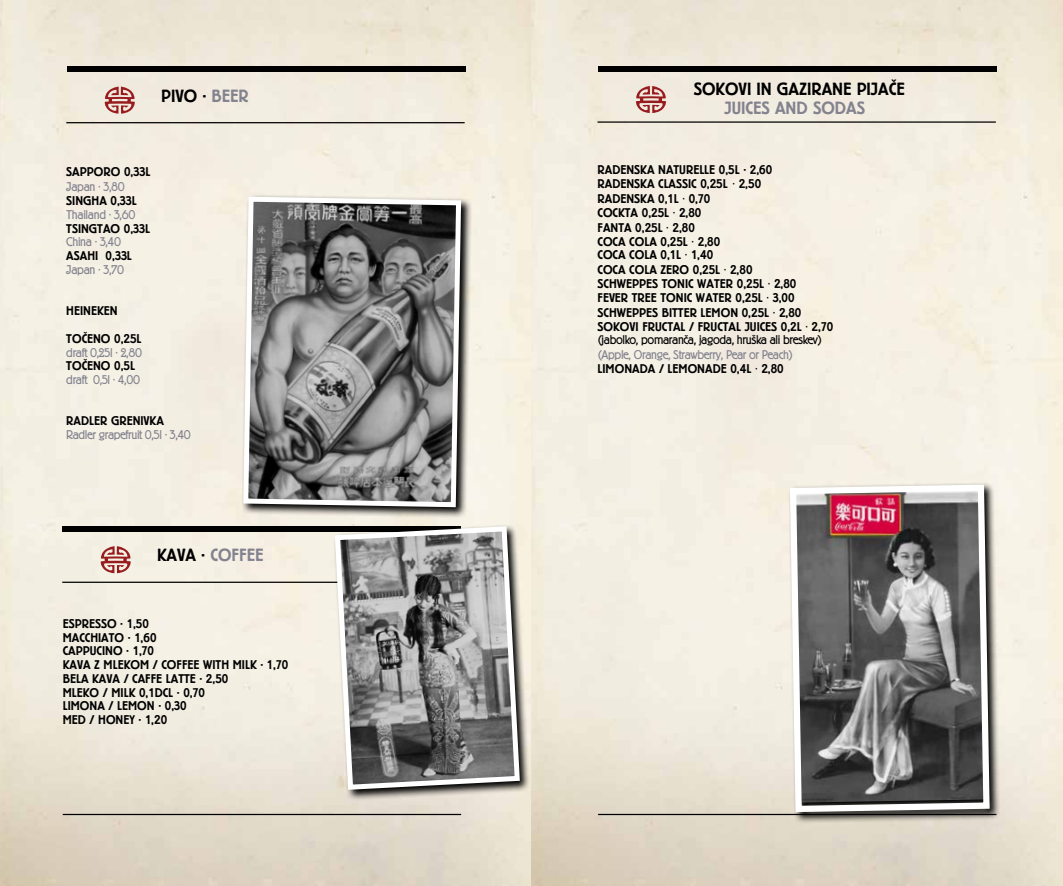
<style>
.page{position:relative;width:1063px;height:886px;background:#fff}
.page>*{position:absolute;margin:0;border:0;box-sizing:border-box;transform-origin:0 0}
.t1{font:500 17.5px "Berliner Grotesk";color:#000}
.t2{font:500 17.5px "Berliner Grotesk";color:#83838f}
.t3{font:500 12.5px/13.8px "Berliner Grotesk";color:#000}
.t4{font:300 12.5px/13.8px "Berliner Grotesk";letter-spacing:-.03em;color:#83838f}
.s1{color:#83838f}
.s2{color:#000}
.s3{font-weight:300}
.s4{font-weight:500;color:#000}
</style>
<div class="page">
<img style="left:0;top:0;width:1063px;height:886px">
<svg style="left:105px;top:87px;width:30px;height:27px"></svg>
<hr style="left:66px;top:122px;width:399px;height:1px;background:#000">
<div style="left:67px;top:67px;width:398px;height:5px;background:#000"></div>
<svg style="left:241px;top:195px;width:231px;height:323px"></svg>
<svg style="left:241px;top:194px;width:223px;height:316px"></svg>
<hr style="left:63px;top:814px;width:398px;height:1px;background:#000">
<hr style="left:598px;top:814px;width:398px;height:1px;background:#000">
<svg style="left:636px;top:86px;width:30px;height:27px"></svg>
<hr style="left:598px;top:121px;width:398px;height:2px;background:#000">
<div style="left:598px;top:67px;width:398px;height:5px;background:#000"></div>
<svg style="left:787px;top:482px;width:214px;height:341px"></svg>
<svg style="left:787px;top:481px;width:206px;height:334px"></svg>
<svg style="left:100px;top:546px;width:31px;height:27px"></svg>
<hr style="left:62px;top:582px;width:399px;height:1px;background:#000">
<div style="left:63px;top:526px;width:398px;height:6px;background:#000"></div>
<svg style="left:333px;top:524px;width:198px;height:276px"></svg>
<svg style="left:332px;top:524px;width:190px;height:268px"></svg>
<h1 class="t1" style="left:161px;top:86px;width:89px">PIVO · <span class="s1">BEER</span></h1>
<p class="t3" style="left:66px;top:166px;width:86px">SAPPORO 0,33L</p>
<p class="t4" style="left:66px;top:180px;width:60px">Japan · 3,80</p>
<p class="t3" style="left:66px;top:194px;width:72px">SINGHA 0,33L</p>
<p class="t4" style="left:66px;top:208px;width:71px">Thailand · 3,60</p>
<p class="t3" style="left:66px;top:222px;width:85px">TSINGTAO 0,33L</p>
<p class="t4" style="left:66px;top:235px;width:56px">China · 3,40</p>
<p class="t3" style="left:66px;top:249px;width:67px">ASAHI 0,33L</p>
<p class="t4" style="left:66px;top:263px;width:59px">Japan · 3,70</p>
<p class="t3" style="left:66px;top:304px;width:53px">HEINEKEN</p>
<p class="t3" style="left:66px;top:332px;width:77px">TOČENO 0,25L</p>
<p class="t4" style="left:66px;top:345px;width:77px">draft 0,25l · 2,80</p>
<p class="t3" style="left:66px;top:359px;width:70px">TOČENO 0,5L</p>
<p class="t4" style="left:66px;top:373px;width:75px">draft 0,5l · 4,00</p>
<p class="t3" style="left:66px;top:414px;width:99px">RADLER GRENIVKA</p>
<p class="t4" style="left:66px;top:428px;width:126px">Radler grapefruit 0,5l · 3,40</p>
<h1 class="t2" style="left:157px;top:546px;width:108px"><span class="s2">KAVA ·</span> COFFEE</h1>
<p class="t3" style="left:63px;top:617px;width:227px">ESPRESSO · 1,50<br>MACCHIATO · 1,60<br>CAPPUCINO · 1,70<br>KAVA Z MLEKOM / COFFEE WITH MILK · 1,70<br>BELA KAVA / CAFFE LATTE · 2,50<br>MLEKO / MILK 0,1DCL · 0,70<br>LIMONA / LEMON · 0,30<br>MED / HONEY · 1,20</p>
<h1 class="t1" style="left:694px;top:79px;width:213px">SOKOVI IN GAZIRANE PIJAČE</h1>
<h1 class="t2" style="left:724px;top:99px;width:142px">JUICES AND SODAS</h1>
<p class="t3" style="left:598px;top:163px;width:176px">RADENSKA NATURELLE 0,5L · 2,60<br>RADENSKA CLASSIC 0,25L <span class="s3">·</span> 2,50</p>
<p class="t3" style="left:598px;top:192px;width:114px">RADENSKA 0,1L <span class="s3">·</span> 0,70<br>COCKTA 0,25L <span class="s3">·</span> 2,80</p>
<p class="t3" style="left:598px;top:221px;width:124px">FANTA 0,25L <span class="s3">·</span> 2,80<br>COCA COLA 0,25L <span class="s3">·</span> 2,80<br>COCA COLA 0,1L <span class="s3">·</span> 1,40</p>
<p class="t3" style="left:598px;top:263px;width:200px">COCA COLA ZERO 0,25L <span class="s3">·</span> 2,80<br>SCHWEPPES TONIC WATER 0,25L <span class="s3">·</span> 2,80<br>FEVER TREE TONIC WATER 0,25L <span class="s3">·</span> 3,00</p>
<p class="t3" style="left:598px;top:306px;width:237px">SCHWEPPES BITTER LEMON 0,25L <span class="s3">·</span> 2,80<br>SOKOVI FRUCTAL / FRUCTAL JUICES 0,2L <span class="s3">·</span> 2,70 <span class="s3">(jabolko, pomaranča, jagoda, hruška ali breskev)</span></p>
<p class="t4" style="left:598px;top:348px;width:197px">(Apple, Orange, Strawberry, Pear or Peach)<br><span class="s4">LIMONADA / LEMONADE 0,4L</span> <span class="s2">·</span> <span class="s4">2,80</span></p>
</div>
